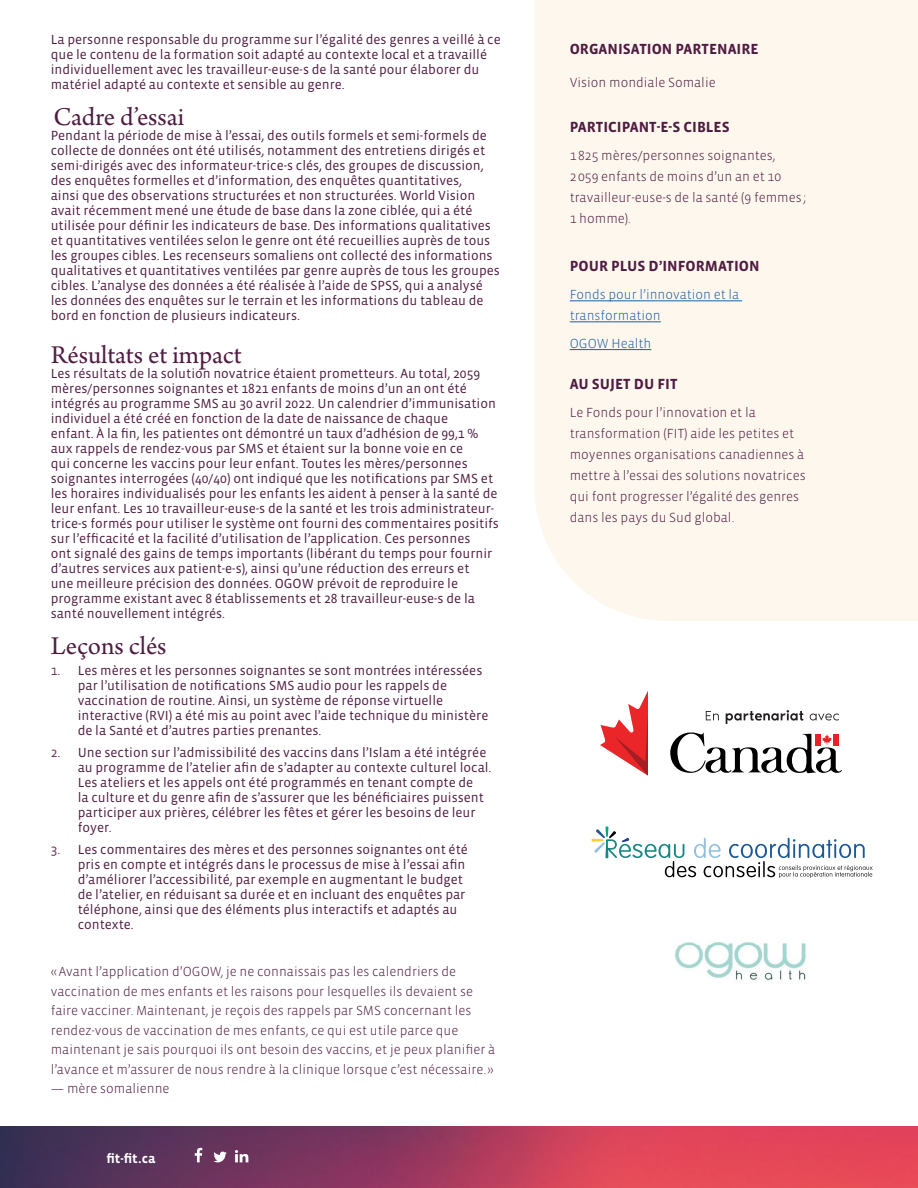
<style>
.page{position:relative;width:918px;height:1188px;background:#fff}
.page>*{position:absolute;margin:0;border:0;box-sizing:border-box;transform-origin:0 0}
.t1{font:27px "Arno Pro";letter-spacing:-.005em;color:#501d42}
.t2{font:700 15px "Vista Sans OTCE";color:#501d42}
.t3{font:13.5px/15px "Vista Sans OTCE";color:#501d42}
.t4{font:300 13.5px/21px "Vista Sans OTCE";color:#501d42}
.t5{font:300 13.5px/21px "Vista Sans OTCE";color:#215e9e}
.t6{font:700 13.5px "Vista Sans OTCE";color:#fff}
.s1{color:#71335f}
</style>
<div class="page">
<div style="left:535px;top:0;width:383px;height:621px;background:#fdf7ee"></div>
<hr style="left:570px;top:301px;width:172px;height:1px;background:#215e9e">
<hr style="left:570px;top:322px;width:91px;height:1px;background:#215e9e">
<hr style="left:570px;top:349px;width:81px;height:1px;background:#215e9e">
<img style="left:674px;top:942px;width:132px;height:39px">
<svg style="left:591px;top:826px;width:282px;height:52px"></svg>
<svg style="left:600px;top:691px;width:48px;height:84px"></svg>
<svg style="left:670px;top:710px;width:172px;height:64px"></svg>
<img style="left:0;top:1126px;width:918px;height:62px">
<svg style="left:213px;top:1152px;width:14px;height:10px"></svg>
<svg style="left:195px;top:1148px;width:7px;height:14px"></svg>
<svg style="left:235px;top:1150px;width:13px;height:12px"></svg>
<p class="t3" style="left:51px;top:32px;width:451px">La personne responsable du programme sur l’égalité des genres a veillé à ce que le contenu de la formation soit adapté au contexte local et a travaillé individuellement avec les travailleur-euse-s de la santé pour élaborer du matériel adapté au contexte et sensible au genre.</p>
<h1 class="t1" style="left:54px;top:101px;width:132px">Cadre d’essai</h1>
<p class="t3" style="left:51px;top:128px;width:451px">Pendant la période de mise à l’essai, des outils formels et semi-formels de collecte de données ont été utilisés, notamment des entretiens dirigés et semi-dirigés avec des informateur-trice-s clés, des groupes de discussion, des enquêtes formelles et d’information, des enquêtes quantitatives,<br>ainsi que des observations structurées et non structurées. World Vision avait récemment mené une étude de base dans la zone ciblée, qui a été utilisée pour définir les indicateurs de base. Des informations qualitatives et quantitatives ventilées selon le genre ont été recueillies auprès de tous les groupes cibles. Les recenseurs somaliens ont collecté des informations qualitatives et quantitatives ventilées par genre auprès de tous les groupes cibles. L’analyse des données a été réalisée à l’aide de SPSS, qui a analysé les données des enquêtes sur le terrain et les informations du tableau de bord en fonction de plusieurs indicateurs.</p>
<h1 class="t1" style="left:51px;top:339px;width:193px">Résultats et impact</h1>
<p class="t3" style="left:51px;top:366px;width:450px">Les résultats de la solution novatrice étaient prometteurs. Au total, 2059 mères/personnes soignantes et 1821 enfants de moins d’un an ont été intégrés au programme SMS au 30 avril 2022. Un calendrier d’immunisation individuel a été créé en fonction de la date de naissance de chaque<br>enfant. À la fin, les patientes ont démontré un taux d’adhésion de 99,1 % aux rappels de rendez-vous par SMS et étaient sur la bonne voie en ce<br>qui concerne les vaccins pour leur enfant. Toutes les mères/personnes soignantes interrogées (40/40) ont indiqué que les notifications par SMS et les horaires individualisés pour les enfants les aident à penser à la santé de leur enfant. Les 10 travailleur-euse-s de la santé et les trois administrateur&shy;trice-s formés pour utiliser le système ont fourni des commentaires positifs sur l’efficacité et la facilité d’utilisation de l’application. Ces personnes<br>ont signalé des gains de temps importants (libérant du temps pour fournir d’autres services aux patient-e-s), ainsi qu’une réduction des erreurs et<br>une meilleure précision des données. OGOW prévoit de reproduire le programme existant avec 8 établissements et 28 travailleur-euse-s de la santé nouvellement intégrés.</p>
<h1 class="t1" style="left:51px;top:630px;width:117px">Leçons clés</h1>
<p class="t3" style="left:78px;top:663px;width:412px;text-indent:-27px"><span class="s1">1.</span> Les mères et les personnes soignantes se sont montrées intéressées par l’utilisation de notifications SMS audio pour les rappels de vaccination de routine. Ainsi, un système de réponse virtuelle interactive (RVI) a été mis au point avec l’aide technique du ministère de la Santé et d’autres parties prenantes.</p>
<p class="t3" style="left:78px;top:745px;width:415px;text-indent:-27px"><span class="s1">2.</span> Une section sur l’admissibilité des vaccins dans l’Islam a été intégrée au programme de l’atelier afin de s’adapter au contexte culturel local.<br>Les ateliers et les appels ont été programmés en tenant compte de<br>la culture et du genre afin de s’assurer que les bénéficiaires puissent participer aux prières, célébrer les fêtes et gérer les besoins de leur foyer.</p>
<p class="t3" style="left:78px;top:842px;width:392px;text-indent:-27px"><span class="s1">3.</span> Les commentaires des mères et des personnes soignantes ont été pris en compte et intégrés dans le processus de mise à l’essai afin d’améliorer l’accessibilité, par exemple en augmentant le budget de l’atelier, en réduisant sa durée et en incluant des enquêtes par téléphone, ainsi que des éléments plus interactifs et adaptés au contexte.</p>
<p class="t4" style="left:51px;top:962px;width:446px;line-height:19.5px">«Avant l’application d’OGOW, je ne connaissais pas les calendriers de vaccination de mes enfants et les raisons pour lesquelles ils devaient se faire vacciner. Maintenant, je reçois des rappels par SMS concernant les rendez-vous de vaccination de mes enfants, ce qui est utile parce que maintenant je sais pourquoi ils ont besoin des vaccins, et je peux planifier à l’avance et m’assurer de nous rendre à la clinique lorsque c’est nécessaire. »</p>
<p class="t4" style="left:51px;top:1078px;width:120px">— mère somalienne</p>
<p class="t6" style="left:106px;top:1151px;width:51px">fit-fit.ca</p>
<p class="t2" style="left:570px;top:40px;width:190px">ORGANISATION PARTENAIRE</p>
<p class="t4" style="left:570px;top:72px;width:147px">Vision mondiale Somalie</p>
<p class="t2" style="left:570px;top:118px;width:161px">PARTICIPANT-E-S CIBLES</p>
<p class="t4" style="left:570px;top:144px;width:238px">1825 mères/personnes soignantes,<br>2059 enfants de moins d’un an et 10 travailleur-euse-s de la santé (9 femmes ;<br>1 homme).</p>
<p class="t2" style="left:570px;top:258px;width:191px">POUR PLUS D’INFORMATION</p>
<p class="t5" style="left:570px;top:284px;width:171px">Fonds pour l’innovation et la transformation</p>
<p class="t5" style="left:570px;top:333px;width:83px">OGOW Health</p>
<p class="t2" style="left:570px;top:375px;width:109px">AU SUJET DU FIT</p>
<p class="t4" style="left:570px;top:402px;width:237px">Le Fonds pour l’innovation et la transformation (FIT) aide les petites et moyennes organisations canadiennes à mettre à l’essai des solutions novatrices qui font progresser l’égalité des genres dans les pays du Sud global.</p>
</div>
